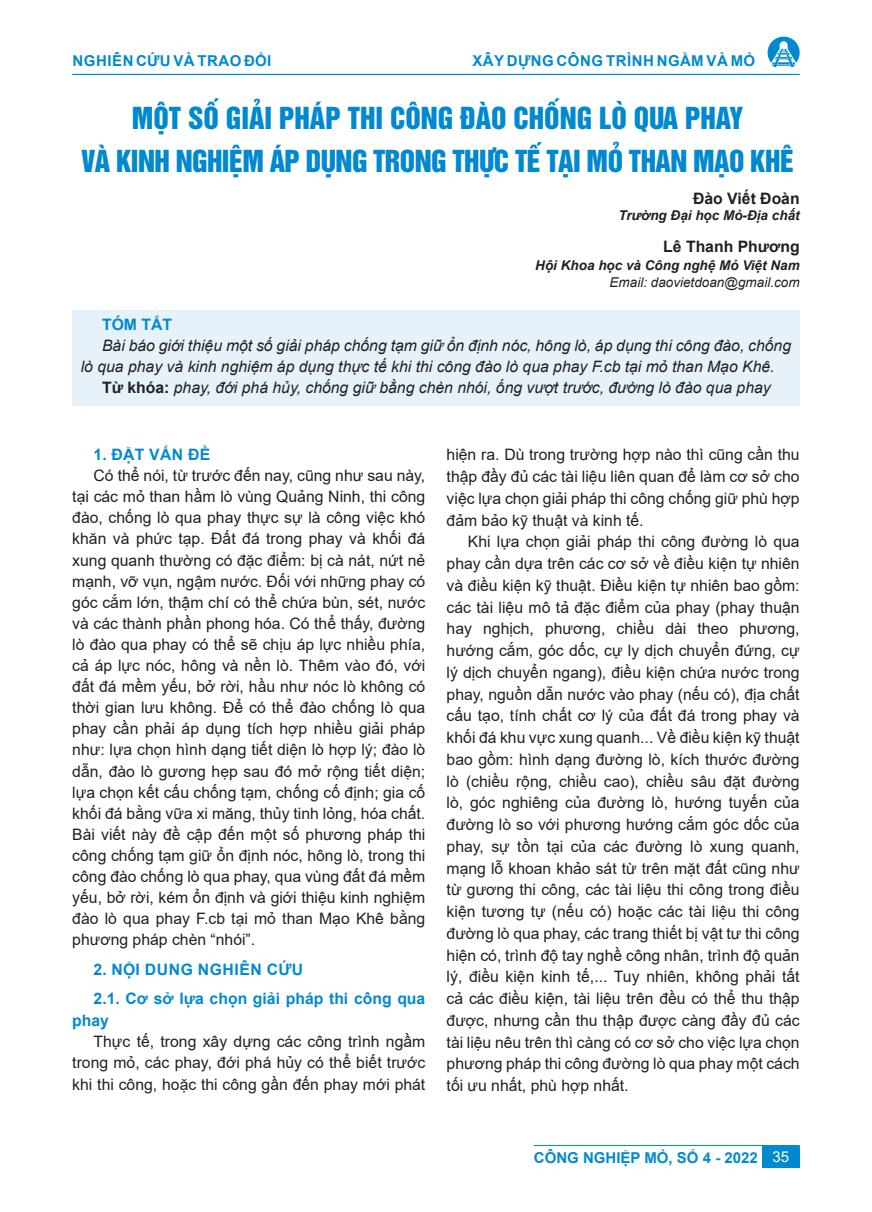
<style>
.page{position:relative;width:872px;height:1212px;background:#fff}
.page>*{position:absolute;margin:0;border:0;box-sizing:border-box;transform-origin:0 0}
.t1{font:27.75px/43.5px "UTM Helvet Ins";letter-spacing:-.02em;color:#0089d0;text-align:center}
.t2{font:15.75px/21.8px "Arial";color:#231f20;text-align:justify}
.t3{font:italic 15.75px/21px "Arial";color:#231f20}
.t4{font:700 15.75px/29.5px "Arial";color:#0089d0}
.t5{font:700 15.75px "Arial";color:#231f20}
.t6{font:700 15px "Arial";letter-spacing:.02em;color:#0089d0}
.t7{font:700 15px "Arial";color:#0089d0}
.t8{font:italic 700 13.5px "Arial";color:#231f20}
.t9{font:italic 13.5px "Arial";color:#231f20}
.s1{font-weight:700;font-style:normal}
.s2{font-weight:400;color:#fff}
</style>
<div class="page">
<svg style="left:767px;top:36px;width:33px;height:31px"></svg>
<hr style="left:72px;top:74px;width:727px;height:1px;background:#0089d0">
<div style="left:762px;top:1146px;width:37px;height:21px;background:#0089d0"></div>
<hr style="left:533px;top:1145px;width:266px;height:1px;background:#0089d0">
<div style="left:72px;top:310px;width:727px;height:96px;background:#e7f1fa"></div>
<p class="t6" style="left:73px;top:50px;width:200px">NGHIÊN CỨU VÀ TRAO ĐỔI</p>
<p class="t6" style="left:472px;top:50px;width:284px">XÂY DỰNG CÔNG TRÌNH NGẦM VÀ MỎ</p>
<h1 class="t1" style="left:81px;top:94px;width:714px">MỘT SỐ GIẢI PHÁP THI CÔNG ĐÀO CHỐNG LÒ QUA PHAY<br>VÀ KINH NGHIỆM ÁP DỤNG TRONG THỰC TẾ TẠI MỎ THAN MẠO KHÊ</h1>
<p class="t5" style="left:693px;top:187px;width:108px">Đào Viết Đoàn</p>
<p class="t8" style="left:618px;top:206px;width:183px">Trường Đại học Mỏ-Địa chất</p>
<p class="t5" style="left:663px;top:235px;width:138px">Lê Thanh Phương</p>
<p class="t8" style="left:535px;top:257px;width:266px">Hội Khoa học và Công nghệ Mỏ Việt Nam</p>
<p class="t9" style="left:609px;top:273px;width:192px">Email: daovietdoan@gmail.com</p>
<p class="t4" style="left:102px;top:310px;width:71px">TÓM TẮT</p>
<p class="t3" style="left:81px;top:336px;width:712px;text-indent:21px">Bài báo giới thiệu một số giải pháp chống tạm giữ ổn định nóc, hông lò, áp dụng thi công đào, chống lò qua phay và kinh nghiệm áp dụng thực tế khi thi công đào lò qua phay F.cb tại mỏ than Mạo Khê.</p>
<p class="t3" style="left:102px;top:378px;width:670px"><span class="s1">Từ khóa:</span> phay, đới phá hủy, chống giữ bằng chèn nhói, ống vượt trước, đường lò đào qua phay</p>
<p class="t4" style="left:94px;top:440px;width:118px">1. ĐẶT VẤN ĐỀ</p>
<p class="t2" style="left:72px;top:465px;width:354px;line-height:21.1px;text-indent:21px">Có thể nói, từ trước đến nay, cũng như sau này, tại các mỏ than hầm lò vùng Quảng Ninh, thi công đào, chống lò qua phay thực sự là công việc khó khăn và phức tạp. Đất đá trong phay và khối đá xung quanh thường có đặc điểm: bị cà nát, nứt nẻ mạnh, vỡ vụn, ngậm nước. Đối với những phay có góc cắm lớn, thậm chí có thể chứa bùn, sét, nước và các thành phần phong hóa. Có thể thấy, đường lò đào qua phay có thể sẽ chịu áp lực nhiều phía, cả áp lực nóc, hông và nền lò. Thêm vào đó, với đất đá mềm yếu, bở rời, hầu như nóc lò không có thời gian lưu không. Để có thể đào chống lò qua phay cần phải áp dụng tích hợp nhiều giải pháp như: lựa chọn hình dạng tiết diện lò hợp lý; đào lò dẫn, đào lò gương hẹp sau đó mở rộng tiết diện; lựa chọn kết cấu chống tạm, chống cố định; gia cố khối đá bằng vữa xi măng, thủy tinh lỏng, hóa chất.<br>Bài viết này đề cập đến một số phương pháp thi công chống tạm giữ ổn định nóc, hông lò, trong thi công đào chống lò qua phay, qua vùng đất đá mềm yếu, bở rời, kém ổn định và giới thiệu kinh nghiệm đào lò qua phay F.cb tại mỏ than Mạo Khê bằng phương pháp chèn “nhói”.</p>
<p class="t4" style="left:94px;top:955px;width:333px">2. NỘI DUNG NGHIÊN CỨU<br>2.1. Cơ sở lựa chọn giải pháp thi công qua</p>
<p class="t4" style="left:72px;top:1005px;width:38px">phay</p>
<p class="t2" style="left:72px;top:1030px;width:354px;text-indent:21px">Thực tế, trong xây dựng các công trình ngầm trong mỏ, các phay, đới phá hủy có thể biết trước khi thi công, hoặc thi công gần đến phay mới phát</p>
<p class="t2" style="left:446px;top:444px;width:354px">hiện ra. Dù trong trường hợp nào thì cũng cần thu thập đầy đủ các tài liệu liên quan để làm cơ sở cho việc lựa chọn giải pháp thi công chống giữ phù hợp đảm bảo kỹ thuật và kinh tế.</p>
<p class="t2" style="left:446px;top:531px;width:354px;text-indent:21px">Khi lựa chọn giải pháp thi công đường lò qua phay cần dựa trên các cơ sở về điều kiện tự nhiên và điều kiện kỹ thuật. Điều kiện tự nhiên bao gồm: các tài liệu mô tả đặc điểm của phay (phay thuận hay nghịch, phương, chiều dài theo phương, hướng cắm, góc dốc, cự ly dịch chuyển đứng, cự lý dịch chuyển ngang), điều kiện chứa nước trong phay, nguồn dẫn nước vào phay (nếu có), địa chất cấu tạo, tính chất cơ lý của đất đá trong phay và khối đá khu vực xung quanh... Về điều kiện kỹ thuật bao gồm: hình dạng đường lò, kích thước đường lò (chiều rộng, chiều cao), chiều sâu đặt đường lò, góc nghiêng của đường lò, hướng tuyến của đường lò so với phương hướng cắm góc dốc của phay, sự tồn tại của các đường lò xung quanh, mạng lỗ khoan khảo sát từ trên mặt đất cũng như từ gương thi công, các tài liệu thi công trong điều kiện tương tự (nếu có) hoặc các tài liệu thi công đường lò qua phay, các trang thiết bị vật tư thi công hiện có, trình độ tay nghề công nhân, trình độ quản lý, điều kiện kinh tế,... Tuy nhiên, không phải tất cả các điều kiện, tài liệu trên đều có thể thu thập được, nhưng cần thu thập được càng đầy đủ các tài liệu nêu trên thì càng có cơ sở cho việc lựa chọn phương pháp thi công đường lò qua phay một cách tối ưu nhất, phù hợp nhất.</p>
<p class="t7" style="left:534px;top:1147px;width:257px">CÔNG NGHIỆP MỎ, SỐ 4 - 2022 <span class="s2">35</span></p>
</div>
